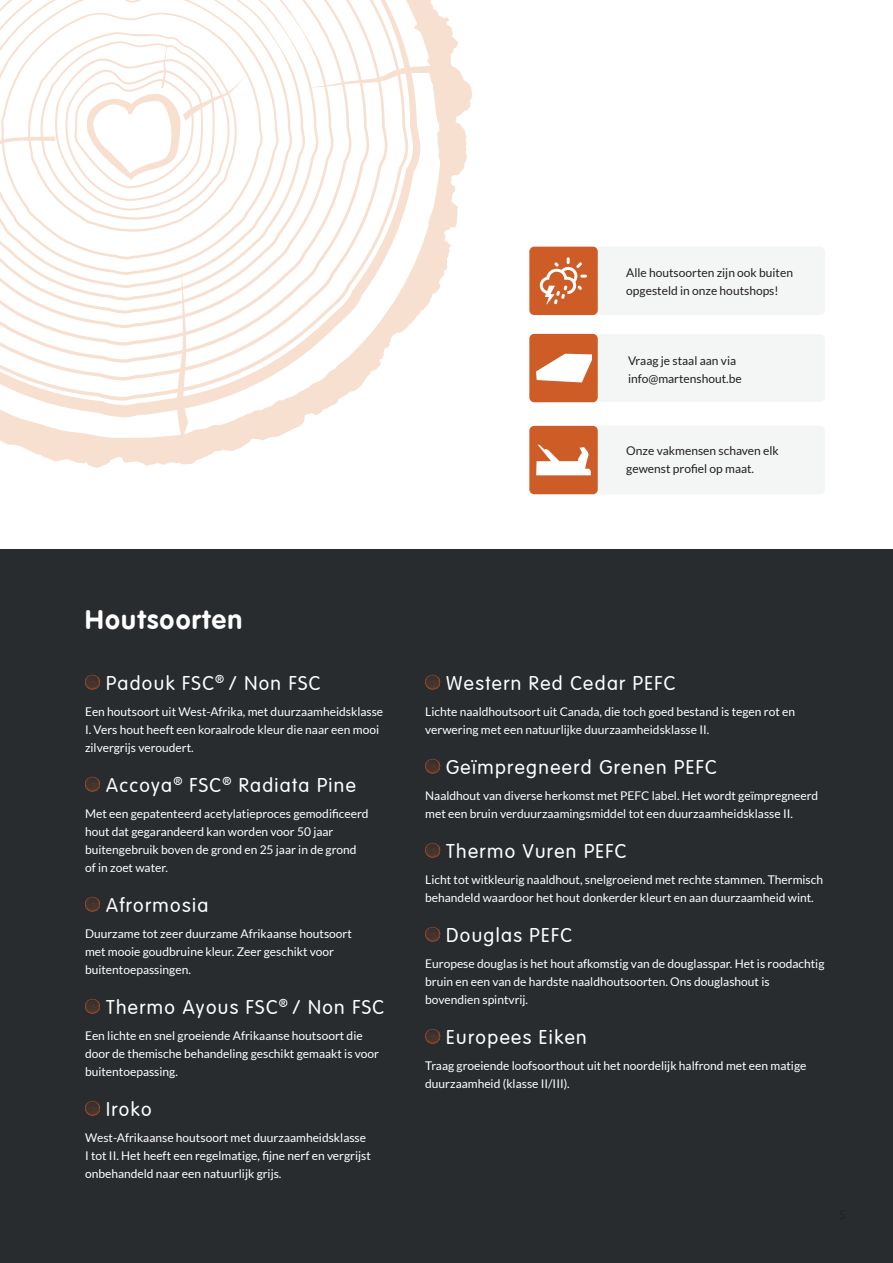
<style>
.page{position:relative;width:893px;height:1263px;background:#fff}
.page>*{position:absolute;margin:0;border:0;box-sizing:border-box;transform-origin:0 0}
.t1{font:700 27px "Vag Rounded";letter-spacing:.07em;color:#fff}
.t2{font:300 19.5px "VAG Rounded";letter-spacing:.07em;color:#fff}
.t3{font:12px/18px "Lato";color:#fff}
.t4{font:12px/18px "Lato";color:#231f20}
</style>
<div class="page">
<div style="left:0;top:549px;width:893px;height:714px;background:#292c2f"></div>
<div style="left:529px;top:247px;width:69px;height:68px;background:#ce5c27;border-radius:5px"></div>
<svg style="left:540px;top:247px;width:284px;height:68px"></svg>
<div style="left:529px;top:334px;width:69px;height:68px;background:#ce5c27;border-radius:5px"></div>
<svg style="left:536px;top:334px;width:288px;height:68px"></svg>
<div style="left:529px;top:426px;width:69px;height:68px;background:#ce5c27;border-radius:5px"></div>
<svg style="left:536px;top:426px;width:288px;height:68px"></svg>
<svg style="left:85px;top:675px;width:15px;height:15px"></svg>
<svg style="left:85px;top:777px;width:15px;height:15px"></svg>
<svg style="left:85px;top:897px;width:15px;height:15px"></svg>
<svg style="left:85px;top:999px;width:15px;height:15px"></svg>
<svg style="left:85px;top:1101px;width:15px;height:15px"></svg>
<svg style="left:425px;top:675px;width:15px;height:15px"></svg>
<svg style="left:425px;top:759px;width:15px;height:15px"></svg>
<svg style="left:425px;top:843px;width:15px;height:15px"></svg>
<svg style="left:425px;top:927px;width:15px;height:15px"></svg>
<svg style="left:425px;top:1029px;width:15px;height:15px"></svg>
<svg style="left:0;top:0;width:472px;height:468px"></svg>
<p class="t4" style="left:626px;top:263px;width:168px">Alle houtsoorten zijn ook buiten opgesteld in onze houtshops!</p>
<p class="t4" style="left:628px;top:351px;width:115px">Vraag je staal aan via info@martenshout.be</p>
<p class="t4" style="left:626px;top:442px;width:154px">Onze vakmensen schaven elk gewenst profiel op maat.</p>
<h1 class="t1" style="left:85px;top:604px;width:159px">Houtsoorten</h1>
<h2 class="t2" style="left:106px;top:672px;width:216px">Padouk FSC<sup>¨</sup> / Non FSC</h2>
<p class="t3" style="left:85px;top:703px;width:300px">Een houtsoort uit West-Afrika, met duurzaamheidsklasse<br>I. Vers hout heeft een koraalrode kleur die naar een mooi zilvergrijs veroudert.</p>
<h2 class="t2" style="left:106px;top:774px;width:251px">Accoya<sup>¨</sup> FSC<sup>¨</sup> Radiata Pine</h2>
<p class="t3" style="left:85px;top:805px;width:285px">Met een gepatenteerd acetylatieproces gemodificeerd hout dat gegarandeerd kan worden voor 50 jaar buitengebruik boven de grond en 25 jaar in de grond of in zoet water.</p>
<h2 class="t2" style="left:106px;top:894px;width:104px">Afrormosia</h2>
<p class="t3" style="left:85px;top:925px;width:268px">Duurzame tot zeer duurzame Afrikaanse houtsoort met mooie goudbruine kleur. Zeer geschikt voor buitentoepassingen.</p>
<h2 class="t2" style="left:106px;top:996px;width:279px">Thermo Ayous FSC<sup>¨</sup> / Non FSC</h2>
<p class="t3" style="left:85px;top:1027px;width:295px">Een lichte en snel groeiende Afrikaanse houtsoort die door de themische behandeling geschikt gemaakt is voor buitentoepassing.</p>
<h2 class="t2" style="left:106px;top:1098px;width:47px">Iroko</h2>
<p class="t3" style="left:85px;top:1129px;width:287px">West-Afrikaanse houtsoort met duurzaamheidsklasse<br>I tot II. Het heeft een regelmatige, fijne nerf en vergrijst onbehandeld naar een natuurlijk grijs.</p>
<h2 class="t2" style="left:446px;top:672px;width:231px">Western Red Cedar PEFC</h2>
<p class="t3" style="left:425px;top:703px;width:371px">Lichte naaldhoutsoort uit Canada, die toch goed bestand is tegen rot en verwering met een natuurlijke duurzaamheidsklasse II.</p>
<h2 class="t2" style="left:446px;top:756px;width:272px">Ge•mpregneerd Grenen PEFC</h2>
<p class="t3" style="left:425px;top:787px;width:395px">Naaldhout van diverse herkomst met PEFC label. Het wordt geïmpregneerd met een bruin verduurzaamingsmiddel tot een duurzaamheidsklasse II.</p>
<h2 class="t2" style="left:446px;top:840px;width:182px">Thermo Vuren PEFC</h2>
<p class="t3" style="left:425px;top:871px;width:399px">Licht tot witkleurig naaldhout, snelgroeiend met rechte stammen. Thermisch behandeld waardoor het hout donkerder kleurt en aan duurzaamheid wint.</p>
<h2 class="t2" style="left:446px;top:924px;width:127px">Douglas PEFC</h2>
<p class="t3" style="left:425px;top:955px;width:401px">Europese douglas is het hout afkomstig van de douglasspar. Het is roodachtig bruin en een van de hardste naaldhoutsoorten. Ons douglashout is bovendien spintvrij.</p>
<h2 class="t2" style="left:446px;top:1026px;width:142px">Europees Eiken</h2>
<p class="t3" style="left:425px;top:1057px;width:383px">Traag groeiende loofsoorthout uit het noordelijk halfrond met een matige duurzaamheid (klasse II/III).</p>
</div>
